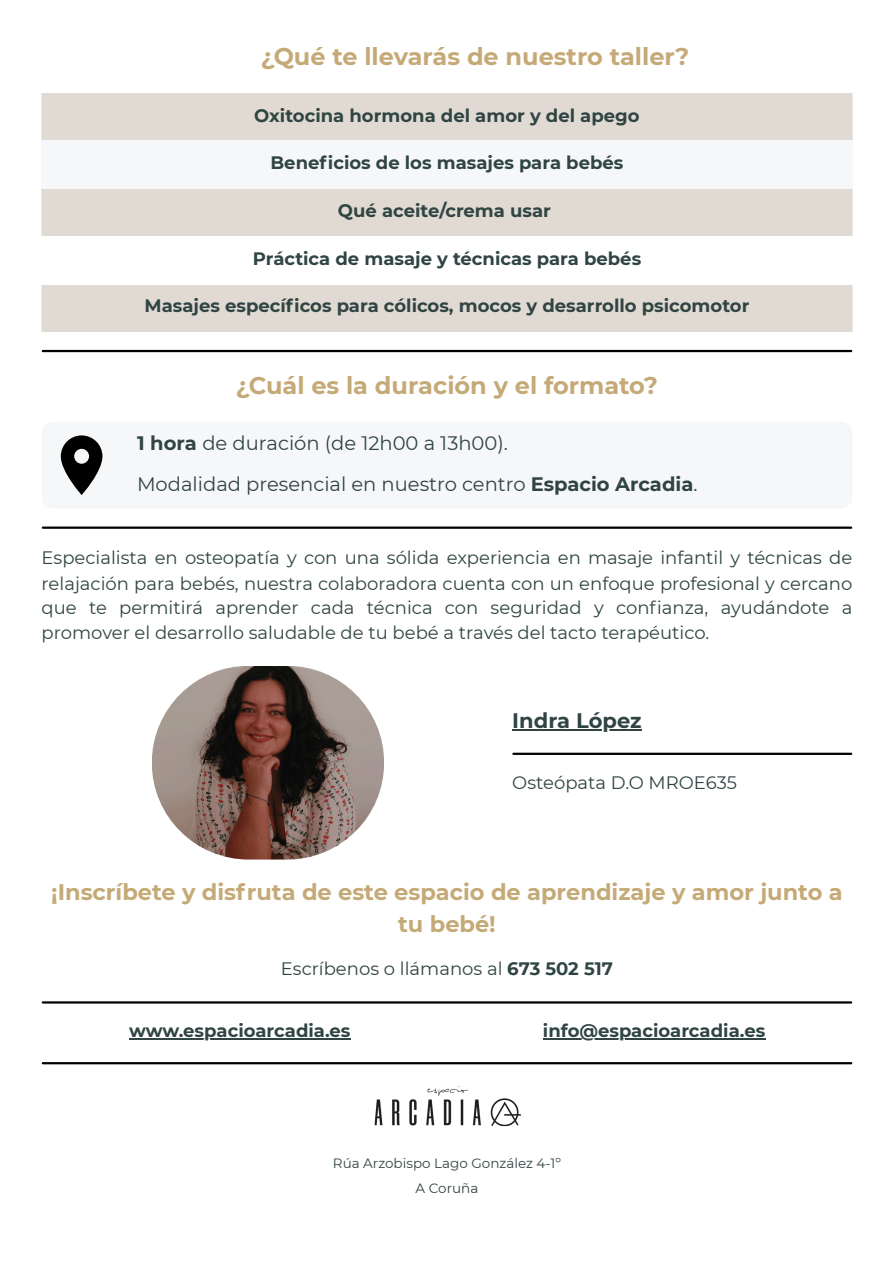
<style>
.page{position:relative;width:894px;height:1263px;background:#fff}
.page>*{position:absolute;margin:0;border:0;box-sizing:border-box;transform-origin:0 0}
.t1{font:700 24px "Montserrat";color:#c5aa78}
.t2{font:700 22.5px/31.5px "Montserrat";color:#c5aa78;text-align:center}
.t3{font:700 21px "Montserrat";color:#304543}
.t4{font:19.5px "Montserrat";color:#304543}
.t5{font:18px/25.2px "Montserrat";color:#304543;text-align:justify}
.t6{font:700 18px "Montserrat";color:#304543}
.t7{font:13.5px/24.8px "Montserrat";color:#304543;text-align:center}
.s1{font-weight:700}
</style>
<div class="page">
<div style="left:42px;top:93px;width:810px;height:239px;background:#e0dad3"></div>
<div style="left:42px;top:141px;width:810px;height:48px;background:#f6f7f8"></div>
<div style="left:42px;top:236px;width:810px;height:48px;background:#fff"></div>
<hr style="left:43px;top:350px;width:807px;height:2px;background:#000">
<svg style="left:61px;top:435px;width:41px;height:60px"></svg>
<hr style="left:43px;top:526px;width:807px;height:3px;background:#000">
<img style="left:152px;top:666px;width:232px;height:193px;border-radius:97px">
<hr style="left:512px;top:729px;width:129px;height:1px;background:#304543">
<hr style="left:513px;top:753px;width:337px;height:2px;background:#000">
<hr style="left:43px;top:1001px;width:807px;height:3px;background:#000">
<hr style="left:129px;top:1038px;width:221px;height:2px;background:#304543">
<hr style="left:542px;top:1038px;width:223px;height:2px;background:#304543">
<hr style="left:43px;top:1062px;width:807px;height:2px;background:#000">
<img style="left:374px;top:1086px;width:147px;height:41px">
<h3 class="t1" style="left:261px;top:42px;width:430px">¿Qué te llevarás de nuestro taller?</h3>
<p class="t6" style="left:254px;top:104px;width:387px">Oxitocina hormona del amor y del apego</p>
<p class="t6" style="left:270px;top:152px;width:354px">Beneficios de los masajes para bebés</p>
<p class="t6" style="left:338px;top:199px;width:214px">Qué aceite/crema usar</p>
<p class="t6" style="left:253px;top:247px;width:390px">Práctica de masaje y técnicas para bebés</p>
<p class="t6" style="left:144px;top:295px;width:606px">Masajes específicos para cólicos, mocos y desarrollo psicomotor</p>
<h3 class="t1" style="left:236px;top:371px;width:423px">¿Cuál es la duración y el formato?</h3>
<h1 class="t4" style="left:137px;top:431px;width:372px"><span class="s1">1 hora</span> de duración (de 12h00 a 13h00).</h1>
<p class="t4" style="left:137px;top:472px;width:562px">Modalidad presencial en nuestro centro <span class="s1">Espacio Arcadia</span>.</p>
<p class="t5" style="left:42px;top:545px;width:811px">Especialista en osteopatía y con una sólida experiencia en masaje infantil y técnicas de relajación para bebés, nuestra colaboradora cuenta con un enfoque profesional y cercano que te permitirá aprender cada técnica con seguridad y confianza, ayudándote a promover el desarrollo saludable de tu bebé a través del tacto terapéutico.</p>
<h1 class="t3" style="left:512px;top:708px;width:131px">Indra López</h1>
<p class="t5" style="left:512px;top:770px;width:226px">Osteópata D.O MROE635</p>
<p class="t2" style="left:51px;top:876px;width:792px">¡Inscríbete y disfruta de este espacio de aprendizaje y amor junto a tu bebé!</p>
<p class="t5" style="left:281px;top:956px;width:333px">Escríbenos o llámanos al <span class="s1">673 502 517</span></p>
<p class="t6" style="left:129px;top:1020px;width:223px">www.espacioarcadia.es</p>
<p class="t6" style="left:542px;top:1020px;width:224px">info@espacioarcadia.es</p>
<p class="t7" style="left:333px;top:1151px;width:229px">Rúa Arzobispo Lago González 4-1º<br>A Coruña</p>
</div>
